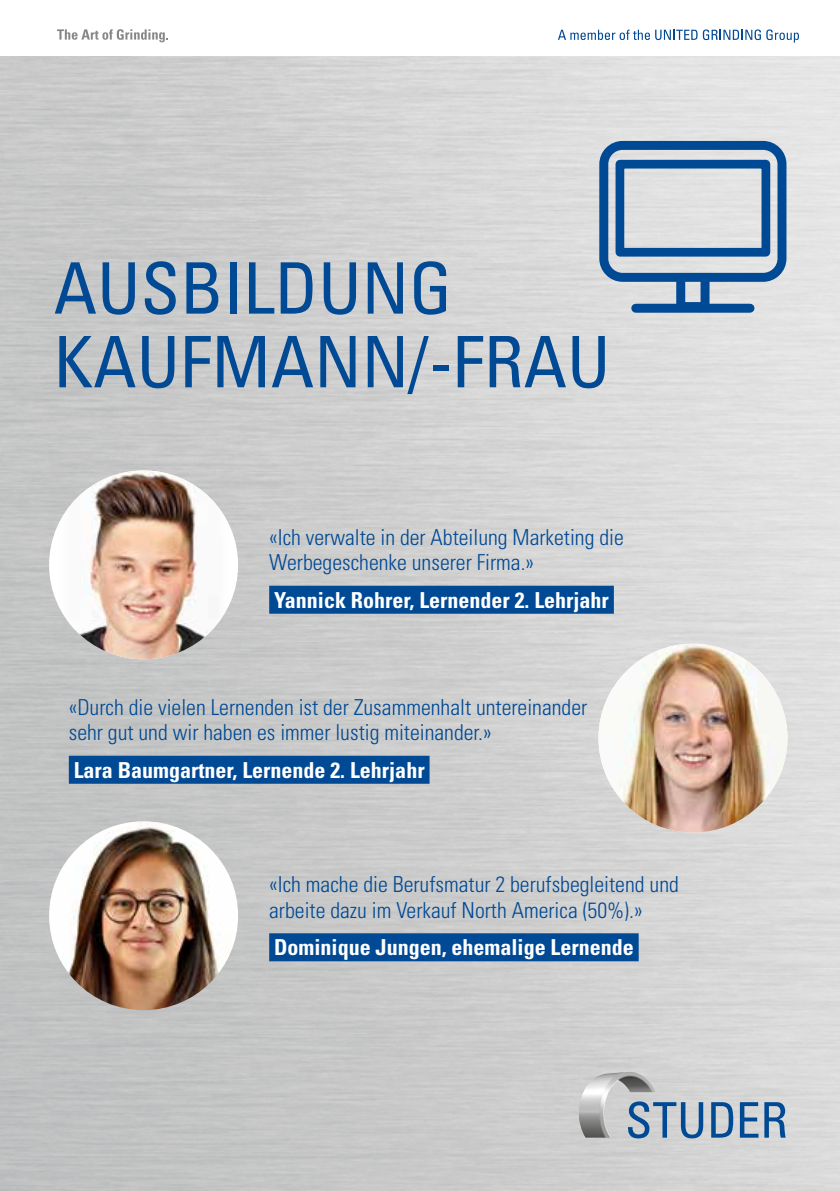
<style>
.page{position:relative;width:840px;height:1191px;background:#fff}
.page>*{position:absolute;margin:0;border:0;box-sizing:border-box;transform-origin:0 0}
.t1{font:condensed 71px/73.6px "Univers LT Std";color:#004994}
.t2{font:300 condensed 22px/25.6px "Univers LT Std";color:#004994}
.t3{font:700 condensed 22px "Univers LT Std";color:#fff}
</style>
<div class="page">
<img style="left:0;top:57px;width:839px;height:1134px">
<svg style="left:57px;top:29px;width:41px;height:11px"></svg>
<div style="left:102px;top:32px;width:6px;height:8px;background:#878787;border-radius:50%"></div>
<svg style="left:104px;top:29px;width:64px;height:13px"></svg>
<svg style="left:558px;top:29px;width:240px;height:14px"></svg>
<div style="left:615px;top:160px;width:154px;height:97px;border:9px solid #004994"></div>
<div style="left:599px;top:141px;width:187px;height:141px;border:9px solid #004994;border-radius:19px"></div>
<svg style="left:671px;top:268px;width:42px;height:47px"></svg>
<div style="left:635px;top:304px;width:114px;height:9px;background:#004994"></div>
<div style="left:49px;top:470px;width:189px;height:189px;background:#fff;border-radius:50%"></div>
<img style="left:57px;top:470px;width:173px;height:189px">
<img style="left:49px;top:821px;width:189px;height:189px;border-radius:94px">
<img style="left:598px;top:643px;width:189px;height:189px;border-radius:94px">
<div style="left:269px;top:586px;width:344px;height:28px;background:#004994"></div>
<div style="left:269px;top:933px;width:369px;height:28px;background:#004994"></div>
<div style="left:69px;top:755px;width:360px;height:28px;background:#004994"></div>
<svg style="left:627px;top:1101px;width:75px;height:37px"></svg>
<svg style="left:710px;top:1102px;width:22px;height:35px"></svg>
<svg style="left:739px;top:1102px;width:19px;height:35px"></svg>
<svg style="left:764px;top:1102px;width:21px;height:35px"></svg>
<img style="left:578px;top:1071px;width:77px;height:66px">
<h1 class="t1" style="left:54px;top:250px;width:558px">AUSBILDUNG<br>KAUFMANN/-FRAU</h1>
<p class="t2" style="left:269px;top:524px;width:356px">«Ich verwalte in der Abteilung Marketing die<br>Werbegeschenke unserer Firma.»</p>
<p class="t3" style="left:274px;top:586px;width:336px">Yannick Rohrer, Lernender 2. Lehrjahr</p>
<p class="t2" style="left:69px;top:694px;width:519px">«Durch die vielen Lernenden ist der Zusammenhalt untereinander sehr gut und wir haben es immer lustig miteinander.»</p>
<p class="t3" style="left:74px;top:756px;width:352px">Lara Baumgartner, Lernende 2. Lehrjahr</p>
<p class="t2" style="left:269px;top:871px;width:411px">«Ich mache die Berufsmatur 2 berufsbegleitend und arbeite dazu im Verkauf North America (50%).»</p>
<p class="t3" style="left:274px;top:934px;width:361px">Dominique Jungen, ehemalige Lernende</p>
</div>
